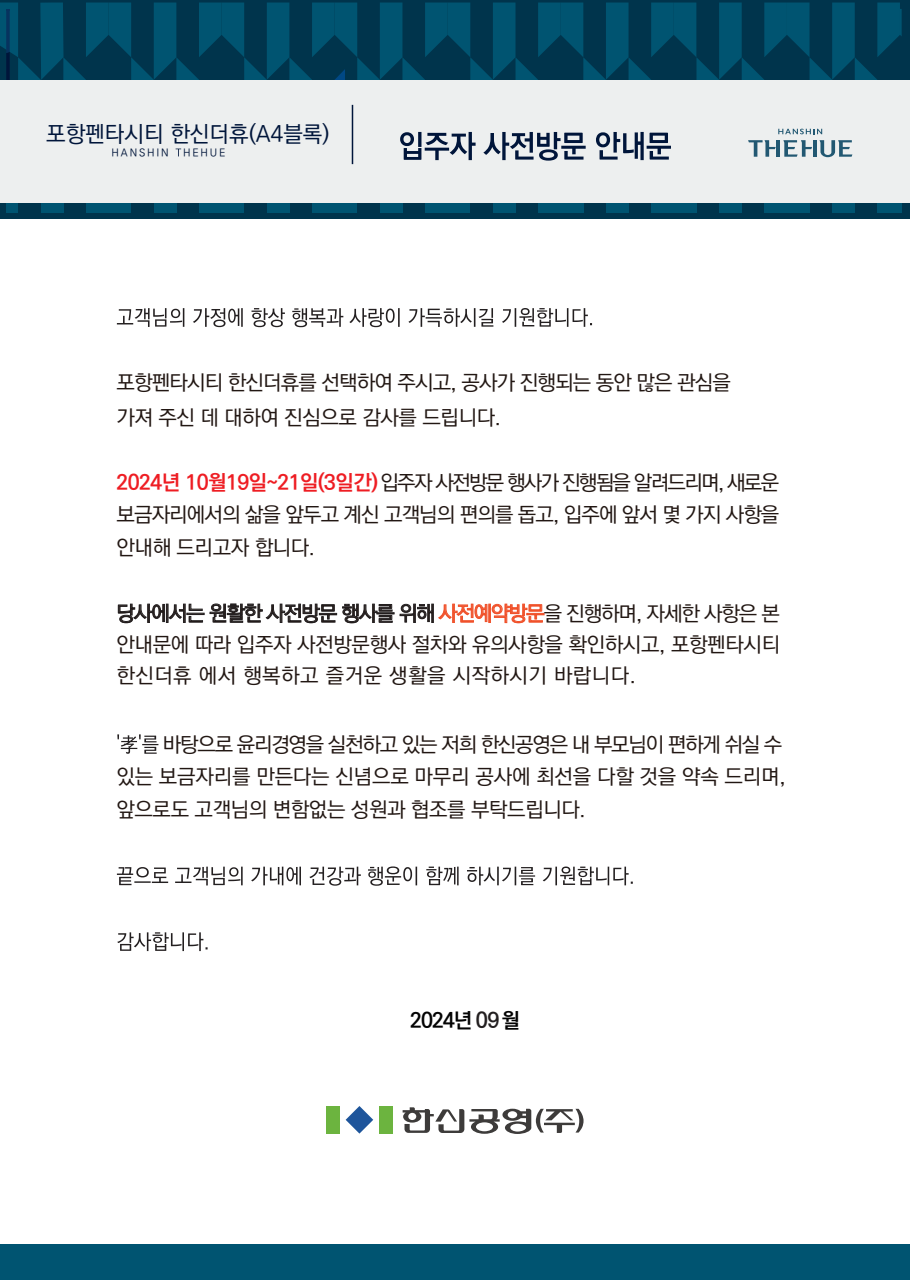
<style>
.page{position:relative;width:910px;height:1280px;background:#fff}
.page>*{position:absolute;margin:0;border:0;box-sizing:border-box;transform-origin:0 0}
.t1{font:22.5px "Ko Pub World Dotum PM";color:#00153a}
.t2{font:21px "Ko Pub World Dotum PB";letter-spacing:-.04em;color:#030303}
.t3{font:20.7px/31px "Ko Pub World Dotum PM";letter-spacing:-.02em;color:#221713;text-align:justify}
.t4{font:20.7px/34.2px "Ko Pub World Dotum PM";letter-spacing:-.04em;color:#221713}
.t5{font:20.7px/32.4px "Ko Pub World Dotum PM";letter-spacing:-.045em;color:#221713}
.t6{font:20.7px "Ko Pub World Dotum PM";letter-spacing:-.08em;color:#221713}
.t7{font:500 10.5px "Ko Pub World Dotum";letter-spacing:.175em;color:#00153a}
.s1{font-family:"Ko Pub World Dotum PB";font-size:21px;color:#ee1d23}
.s2{color:#f0512a}
.s3{font-family:"Ko Pub World Dotum";font-weight:700;font-size:21.3px;color:#231f20}
.s4{font-size:21.3px;color:#231f20}
</style>
<div class="page">
<div style="left:0;top:0;width:910px;height:218px;background:#00344c"></div>
<hr style="left:900px;top:191px;width:2px;height:22px;background:#005471">
<div style="left:6px;top:191px;width:12px;height:22px;background:#005471"></div>
<div style="left:109px;top:191px;width:22px;height:22px;background:#005471"></div>
<div style="left:41px;top:191px;width:22px;height:22px;background:#005471"></div>
<div style="left:86px;top:191px;width:23px;height:22px;background:#005471"></div>
<div style="left:222px;top:191px;width:22px;height:22px;background:#005471"></div>
<div style="left:154px;top:191px;width:22px;height:22px;background:#005471"></div>
<div style="left:199px;top:191px;width:23px;height:22px;background:#005471"></div>
<div style="left:335px;top:191px;width:22px;height:22px;background:#005471"></div>
<div style="left:267px;top:191px;width:22px;height:22px;background:#005471"></div>
<div style="left:312px;top:191px;width:23px;height:22px;background:#005471"></div>
<div style="left:448px;top:191px;width:22px;height:22px;background:#005471"></div>
<div style="left:380px;top:191px;width:22px;height:22px;background:#005471"></div>
<div style="left:425px;top:191px;width:23px;height:22px;background:#005471"></div>
<div style="left:561px;top:191px;width:22px;height:22px;background:#005471"></div>
<div style="left:493px;top:191px;width:22px;height:22px;background:#005471"></div>
<div style="left:538px;top:191px;width:23px;height:22px;background:#005471"></div>
<div style="left:674px;top:191px;width:22px;height:22px;background:#005471"></div>
<div style="left:606px;top:191px;width:23px;height:22px;background:#005471"></div>
<div style="left:651px;top:191px;width:23px;height:22px;background:#005471"></div>
<div style="left:787px;top:191px;width:22px;height:22px;background:#005471"></div>
<div style="left:719px;top:191px;width:23px;height:22px;background:#005471"></div>
<div style="left:764px;top:191px;width:23px;height:22px;background:#005471"></div>
<div style="left:832px;top:191px;width:23px;height:22px;background:#005471"></div>
<div style="left:877px;top:191px;width:23px;height:22px;background:#005471"></div>
<svg style="left:0;top:3px;width:902px;height:77px"></svg>
<div style="left:0;top:80px;width:910px;height:123px;background:#edefef"></div>
<svg style="left:117px;top:308px;width:475px;height:19px"></svg>
<svg style="left:117px;top:734px;width:41px;height:20px"></svg>
<svg style="left:117px;top:866px;width:516px;height:20px"></svg>
<svg style="left:117px;top:932px;width:91px;height:19px"></svg>
<hr style="left:352px;top:105px;width:1px;height:59px;background:#00153a">
<svg style="left:346px;top:1106px;width:27px;height:27px"></svg>
<div style="left:326px;top:1106px;width:14px;height:28px;background:#6cb43f"></div>
<div style="left:379px;top:1106px;width:14px;height:28px;background:#6cb43f"></div>
<svg style="left:403px;top:1107px;width:180px;height:27px"></svg>
<hr style="left:776px;top:140px;width:4px;height:17px;background:#225872">
<hr style="left:813px;top:140px;width:3px;height:17px;background:#225872">
<svg style="left:748px;top:140px;width:28px;height:17px"></svg>
<svg style="left:783px;top:140px;width:29px;height:17px"></svg>
<svg style="left:819px;top:140px;width:33px;height:17px"></svg>
<svg style="left:778px;top:129px;width:44px;height:5px"></svg>
<svg style="left:400px;top:132px;width:271px;height:29px"></svg>
<svg style="left:118px;top:603px;width:276px;height:20px"></svg>
<svg style="left:400px;top:604px;width:144px;height:19px"></svg>
<div style="left:0;top:1244px;width:910px;height:36px;background:#005471"></div>
<p class="t1" style="left:46px;top:118px;width:285px">포항펜타시티 한신더휴(A4블록)</p>
<p class="t7" style="left:112px;top:145px;width:59px">HANSHIN</p>
<p class="t7" style="left:183px;top:145px;width:44px">HEHUE</p>
<p class="t4" style="left:116px;top:367px;width:616px">포항펜타시티 한신더휴를 선택하여 주시고, 공사가 진행되는 동안 많은 관심을 가져 주신 데 대하여 진심으로 감사를 드립니다.</p>
<p class="t6" style="left:116px;top:468px;width:664px"><span class="s1">2024년 10월19일~21일(3일간)</span>입주자 사전방문 행사가 진행됨을 알려드리며, 새로운</p>
<p class="t5" style="left:116px;top:500px;width:665px">보금자리에서의 삶을 앞두고 계신 고객님의 편의를 돕고, 입주에 앞서 몇 가지 사항을 안내해 드리고자 합니다.</p>
<p class="t3" style="left:116px;top:599px;width:665px">당사에서는 원활한 사전방문 행사를 위해 <span class="s2">사전예약방문</span>을 진행하며, 자세한 사항은 본 안내문에 따라 입주자 사전방문행사 절차와 유의사항을 확인하시고, 포항펜타시티 한신더휴 에서 행복하고 즐거운 생활을 시작하시기 바랍니다.</p>
<p class="t3" style="left:116px;top:729px;width:671px;line-height:32.4px;text-align:left;text-indent:46px">바탕으로 윤리경영을 실천하고 있는 저희 한신공영은 내 부모님이 편하게 쉬실 수 있는 보금자리를 만든다는 신념으로 마무리 공사에 최선을 다할 것을 약속 드리며, 앞으로도 고객님의 변함없는 성원과 협조를 부탁드립니다.</p>
<p class="t2" style="left:410px;top:1006px;width:111px">2024년 <span class="s3">0</span><span class="s4">9</span>월</p>
</div>
